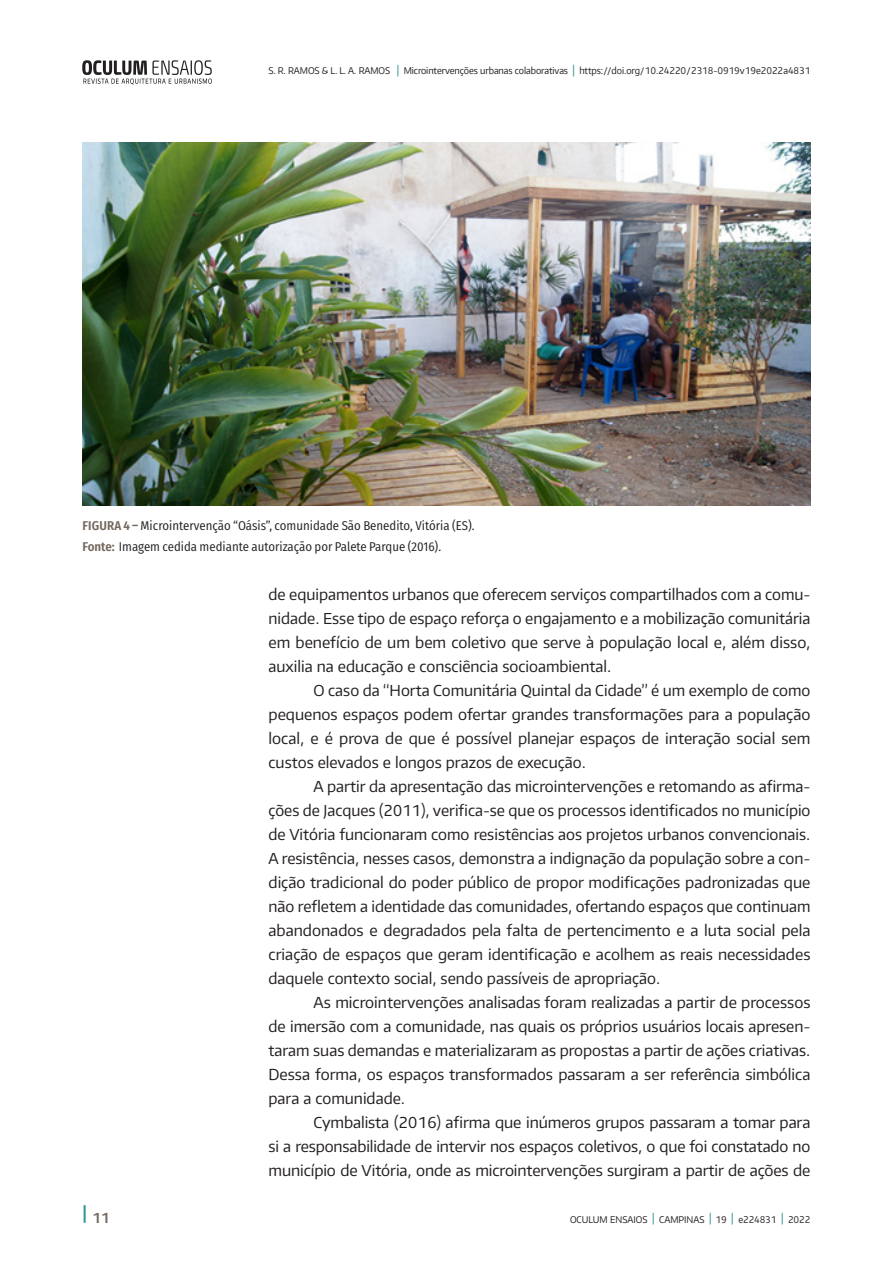
<style>
.page{position:relative;width:893px;height:1263px;background:#fff}
.page>*{position:absolute;margin:0;border:0;box-sizing:border-box;transform-origin:0 0}
.Artigo_Texto{font:15px/24px "Plata Sans";color:#231f20;text-align:justify}
.t1{font:600 13.8px "Plata Sans";color:#756a5f;scale:.96 1}
.Figuras_____Texto_Ju{font:12.75px "Fira Sans Condensed";color:#231f20}
.t2{font:9.15px "Plata Sans";letter-spacing:-.01em;color:#231f20;scale:.96 1}
.s1{font-weight:500;font-size:11.25px;color:#349591}
.s2{font-weight:600;color:#756a5f}
</style>
<div class="page">
<img style="left:82px;top:61px;width:129px;height:23px">
<img style="left:82px;top:143px;width:728px;height:363px">
<p class="t2" style="left:268px;top:65px;width:566px">S. R. RAMOS &amp; L. L. A. RAMOS <span class="s1">|</span> Microintervenções urbanas colaborativas <span class="s1">|</span> https://doi.org/10.24220/2318-0919v19e2022a4831</p>
<p class="Figuras_____Texto_Ju" style="left:83px;top:516px;width:393px"><span class="s2">FIGURA 4 –</span> Microintervenção “Oásis”, comunidade São Benedito, Vitória (ES).</p>
<p class="Figuras_____Texto_Ju" style="left:82px;top:537px;width:360px"><span class="s2">Fonte:</span> Imagem cedida mediante autorização por Palete Parque (2016).</p>
<p class="t1" style="left:82px;top:1209px;width:30px"><sup>|</sup> 11</p>
<p class="Artigo_Texto" style="left:268px;top:582px;width:543px">de equipamentos urbanos que oferecem serviços compartilhados com a comu&shy;nidade. Esse tipo de espaço reforça o engajamento e a mobilização comunitária em benefício de um bem coletivo que serve à população local e, além disso, auxilia na educação e consciência socioambiental.</p>
<p class="Artigo_Texto" style="left:268px;top:678px;width:543px;text-indent:45px">O caso da “Horta Comunitária Quintal da Cidade” é um exemplo de como pequenos espaços podem ofertar grandes transformações para a população local, e é prova de que é possível planejar espaços de interação social sem custos elevados e longos prazos de execução.</p>
<p class="Artigo_Texto" style="left:268px;top:774px;width:543px;text-indent:45px">A partir da apresentação das microintervenções e retomando as afirma&shy;ções de Jacques (2011), verifica-se que os processos identificados no município de Vitória funcionaram como resistências aos projetos urbanos convencionais.<br>A resistência, nesses casos, demonstra a indignação da população sobre a con&shy;dição tradicional do poder público de propor modificações padronizadas que não refletem a identidade das comunidades, ofertando espaços que continuam abandonados e degradados pela falta de pertencimento e a luta social pela criação de espaços que geram identificação e acolhem as reais necessidades daquele contexto social, sendo passíveis de apropriação.</p>
<p class="Artigo_Texto" style="left:268px;top:990px;width:543px;text-indent:45px">As microintervenções analisadas foram realizadas a partir de processos de imersão com a comunidade, nas quais os próprios usuários locais apresen&shy;taram suas demandas e materializaram as propostas a partir de ações criativas.<br>Dessa forma, os espaços transformados passaram a ser referência simbólica para a comunidade.</p>
<p class="Artigo_Texto" style="left:268px;top:1110px;width:543px;text-indent:45px">Cymbalista (2016) afirma que inúmeros grupos passaram a tomar para si a responsabilidade de intervir nos espaços coletivos, o que foi constatado no município de Vitória, onde as microintervenções surgiram a partir de ações de</p>
<p class="t2" style="left:570px;top:1213px;width:252px">OCULUM ENSAIOS <span class="s1">|</span> CAMPINAS <span class="s1">|</span> 19 <span class="s1">|</span> e224831 <span class="s1">|</span> 2022</p>
</div>
